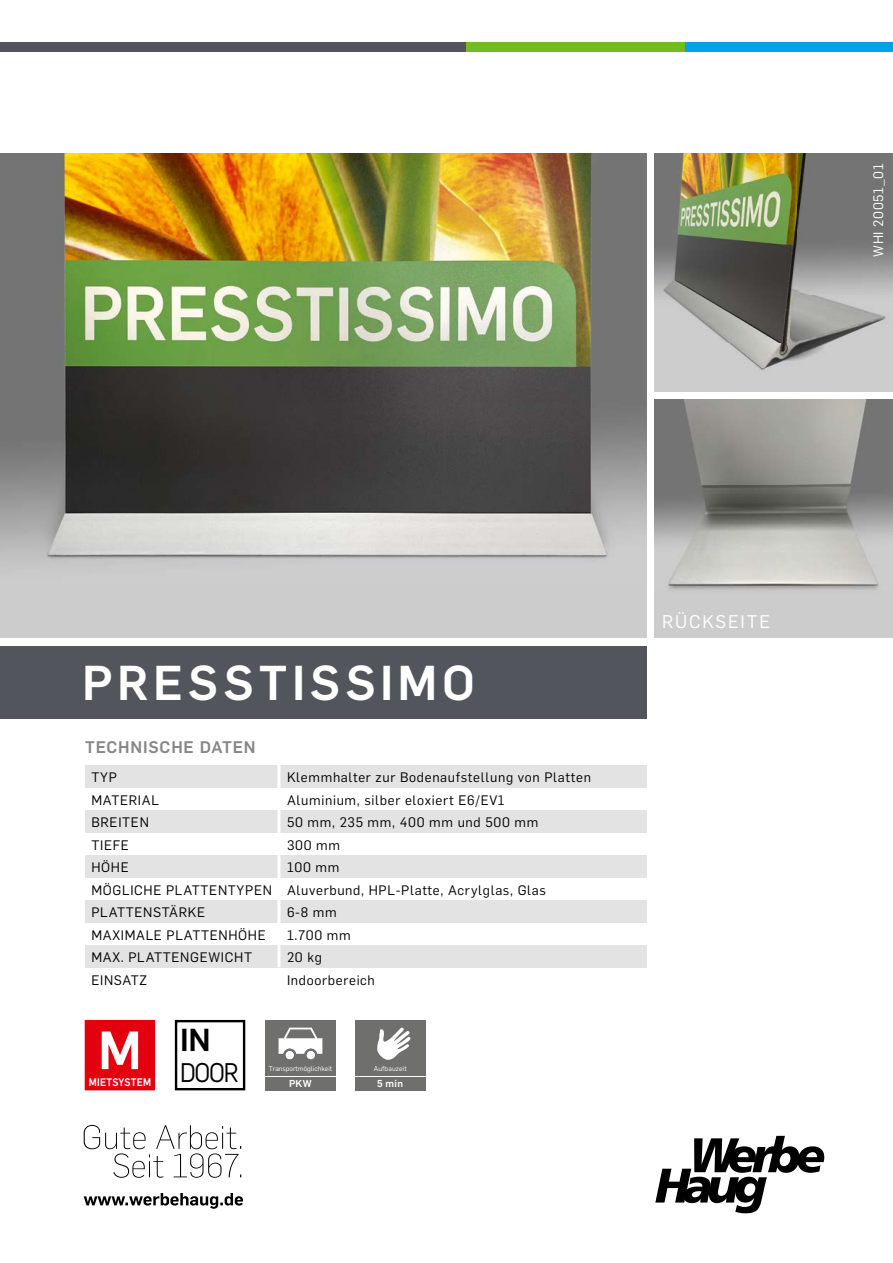
<style>
.page{position:relative;width:893px;height:1263px;background:#fff}
.page>*{position:absolute;margin:0;border:0;box-sizing:border-box;transform-origin:0 0}
.t1{font:500 48px "Flama";letter-spacing:.1em;color:#fff}
.t2{font:500 31.2px "Flama";color:#000}
.t3{font:26.4px "Flama";color:#000;scale:.9 1}
.t4{font:18px "Flama";letter-spacing:.1em;color:#fff}
.t5{font:500 16.5px "Flama";letter-spacing:.05em;color:#878786}
.t6{font:13.5px/22.5px "Flama";letter-spacing:.05em;color:#000}
.t7{font:13.5px "Flama";color:#fff}
.t8{font:500 10.8px "Flama";letter-spacing:.025em;color:#fff;scale:.9 1}
.t9{font:500 9.9px "Flama";letter-spacing:.025em;color:#fff}
.t10{font:6.75px "Flama";color:#fff}
.t11{font:6.75px "Flama";letter-spacing:.025em;color:#fff}
.s1{font-size:52.8px;color:#fff}
</style>
<div class="page">
<svg style="left:655px;top:1136px;width:169px;height:77px"></svg>
<img style="left:0;top:153px;width:646px;height:485px">
<img style="left:655px;top:400px;width:238px;height:238px">
<img style="left:655px;top:153px;width:238px;height:238px">
<div style="left:0;top:646px;width:646px;height:73px;background:#52555b"></div>
<div style="left:458px;top:43px;width:232px;height:9px;background:#74bb23"></div>
<div style="left:685px;top:43px;width:208px;height:9px;background:#00a3e5"></div>
<div style="left:0;top:43px;width:465px;height:9px;background:#52555b"></div>
<svg style="left:84px;top:1125px;width:157px;height:53px"></svg>
<svg style="left:84px;top:1193px;width:159px;height:16px"></svg>
<div style="left:85px;top:765px;width:561px;height:22px;background:#e3e3e3"></div>
<div style="left:85px;top:810px;width:561px;height:22px;background:#e3e3e3"></div>
<div style="left:85px;top:855px;width:561px;height:22px;background:#e3e3e3"></div>
<div style="left:85px;top:900px;width:561px;height:22px;background:#e3e3e3"></div>
<div style="left:85px;top:945px;width:561px;height:22px;background:#e3e3e3"></div>
<hr style="left:277px;top:738px;width:3px;height:229px;background:#fff">
<div style="left:86px;top:1021px;width:68px;height:68px;background:#e3000f"></div>
<div style="left:85px;top:1020px;width:70px;height:70px;border:2px solid #e3000f"></div>
<div style="left:175px;top:1020px;width:70px;height:70px;border:2px solid #000"></div>
<div style="left:265px;top:1020px;width:71px;height:56px;background:#6f6f6e"></div>
<div style="left:265px;top:1077px;width:71px;height:13px;background:#6f6f6e"></div>
<svg style="left:279px;top:1028px;width:43px;height:32px"></svg>
<svg style="left:355px;top:1020px;width:70px;height:70px;background:#828281"></svg>
<p class="t7" style="left:869px;top:257px;width:95px;rotate:-90deg">WHI 20051_01</p>
<h1 class="t1" style="left:82px;top:648px;width:394px">PRESSTISSIMO</h1>
<p class="t5" style="left:85px;top:735px;width:172px">TECHNISCHE DATEN</p>
<p class="t6" style="left:91px;top:765px;width:182px">TYP<br>MATERIAL<br>BREITEN<br>TIEFE<br>HÖHE<br>MÖGLICHE PLATTENTYPEN<br>PLATTENSTÄRKE<br>MAXIMALE PLATTENHÖHE<br>MAX. PLATTENGEWICHT<br>EINSATZ</p>
<p class="t6" style="left:287px;top:765px;width:305px">Klemmhalter zur Bodenaufstellung von Platten<br>Aluminium, silber eloxiert E6/EV1<br>50 mm, 235 mm, 400 mm und 500 mm<br>300 mm<br>100 mm<br>Aluverbund, HPL-Platte, Acrylglas, Glas<br>6-8 mm<br>1.700 mm<br>20 kg<br>Indoorbereich</p>
<h2 class="t2" style="left:98px;top:1017px;width:114px"><span class="s1">M</span> IN</h2>
<h3 class="t3" style="left:180px;top:1055px;width:67px">DOOR</h3>
<p class="t8" style="left:89px;top:1074px;width:71px">MIETSYSTEM</p>
<p class="t10" style="left:269px;top:1064px;width:65px">Transportmöglichkeit</p>
<p class="t9" style="left:289px;top:1076px;width:24px">PKW</p>
<p class="t11" style="left:374px;top:1064px;width:35px">Aufbauzeit</p>
<p class="t9" style="left:377px;top:1076px;width:28px">5 min</p>
<h3 class="t4" style="left:662px;top:609px;width:109px">RÜCKSEITE</h3>
</div>
